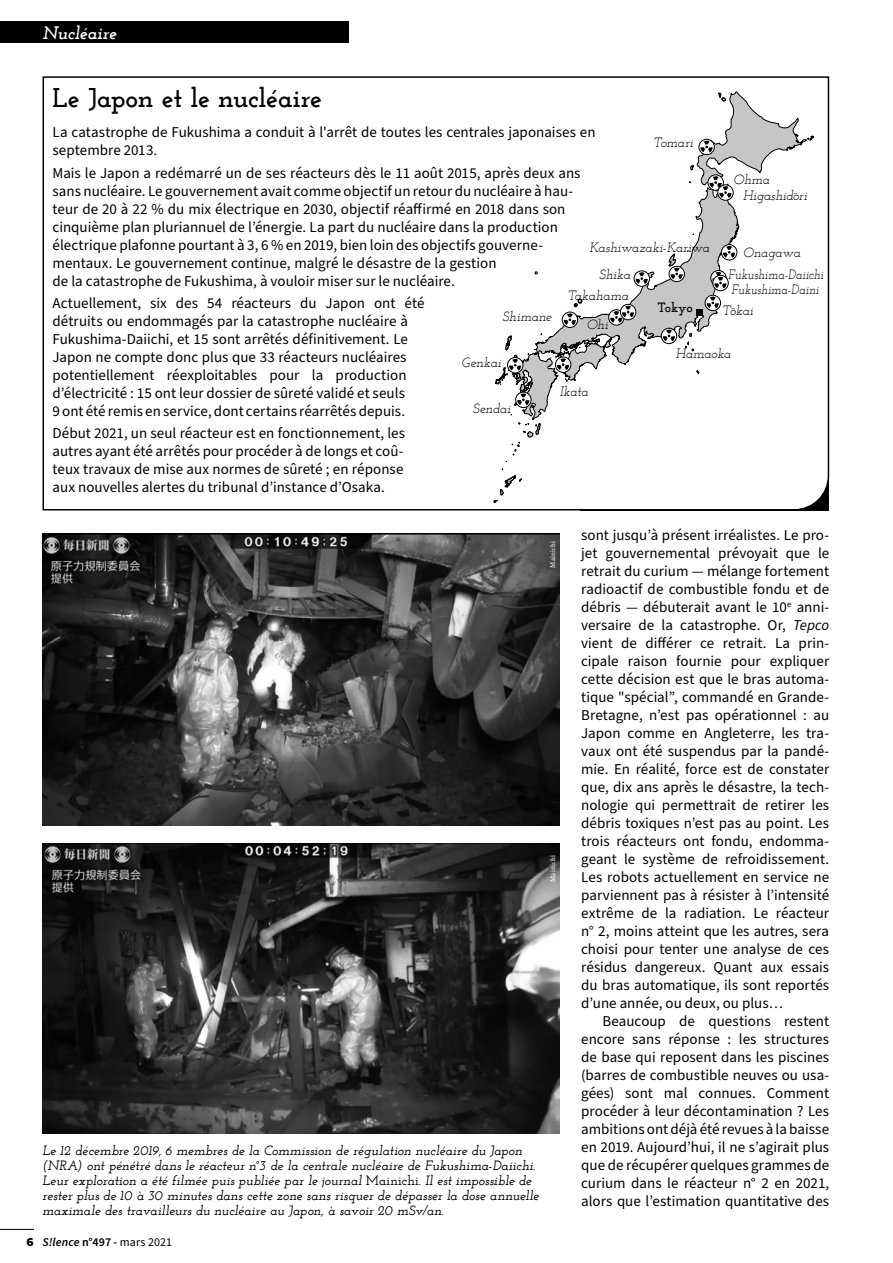
<style>
.page{position:relative;width:893px;height:1263px;background:#fff}
.page>*{position:absolute;margin:0;border:0;box-sizing:border-box;transform-origin:0 0}
.Titre_encart{font:700 27px "Josefin Slab";letter-spacing:-.015em;color:#000}
.SurTitre_rubrique_no{font:italic 700 18px "Josefin Slab";letter-spacing:-.01em;color:#fff}
.Texte{font:15px/18px "Source Sans Pro";letter-spacing:.005em;color:#000;text-align:justify}
.Texte_ss_grille{font:15px/18px "Source Sans Pro";color:#000}
.Légende_article{font:italic 600 13.5px/15px "Josefin Slab";letter-spacing:-.005em;color:#000}
.Légende_article-2{font:italic 13.5px "Josefin Slab";letter-spacing:.005em;color:#000}
.Légende_article-3{font:italic 13.5px "Josefin Slab";letter-spacing:.005em;color:#000;scale:.9 1}
.Légende_article-4{font:italic 13.5px "Josefin Slab";letter-spacing:-.015em;color:#000}
.Légende_article-5{font:700 13.5px "Josefin Slab";letter-spacing:-.005em;color:#000}
.t1{font:12px "Source Sans Pro";letter-spacing:.01em;color:#000}
.D_R__blanc{font:7.5px "Kinesis Pro 3";letter-spacing:.035em;color:#fff}
.s1{font-style:normal}
.s2{font-weight:700;font-size:15px}
.s3{font-weight:600;font-style:italic}
.s4{font-weight:600}
.s5{font-style:italic}
</style>
<div class="page">
<hr style="left:0;top:1229px;width:34px;height:1px;background:#000">
<div style="left:0;top:21px;width:349px;height:22px;background:#000"></div>
<svg style="left:42px;top:76px;width:788px;height:435px"></svg>
<img style="left:43px;top:533px;width:517px;height:293px">
<img style="left:43px;top:843px;width:517px;height:291px">
<svg style="left:493px;top:91px;width:322px;height:413px"></svg>
<p class="SurTitre_rubrique_no" style="left:43px;top:22px;width:76px">Nucléaire</p>
<p class="Titre_encart" style="left:53px;top:81px;width:271px">Le Japon et le nucléaire</p>
<p class="Texte_ss_grille" style="left:53px;top:124px;width:545px">La catastrophe de Fukushima a conduit à l'arrêt de toutes les centrales japonaises en septembre 2013.</p>
<p class="Texte_ss_grille" style="left:53px;top:164px;width:529px">Mais le Japon a redémarré un de ses réacteurs dès le 11 août 2015, après deux ans sans nucléaire. Le gouvernement avait comme objectif un retour du nucléaire à hau&shy;teur de 20 à 22 % du mix électrique en 2030, objectif réaffirmé en 2018 dans son cinquième plan pluriannuel de l’énergie. La part du nucléaire dans la production électrique plafonne pourtant à 3, 6 % en 2019, bien loin des objectifs gouverne&shy;mentaux. Le gouvernement continue, malgré le désastre de la gestion<br>de la catastrophe de Fukushima, à vouloir miser sur le nucléaire.</p>
<p class="Texte_ss_grille" style="left:53px;top:294px;width:373px">Actuellement, six des 54 réacteurs du Japon ont été détruits ou endommagés par la catastrophe nucléaire à Fukushima-Daiichi, et 15 sont arrêtés définitivement. Le Japon ne compte donc plus que 33 réacteurs nucléaires potentiellement réexploitables pour la production d’électricité : 15 ont leur dossier de sûreté validé et seuls<br>9 ont été remis en service, dont certains réarrêtés depuis.</p>
<p class="Texte_ss_grille" style="left:53px;top:425px;width:354px;text-align:justify">Début 2021, un seul réacteur est en fonctionnement, les autres ayant été arrêtés pour procéder à de longs et coû&shy;teux travaux de mise aux normes de sûreté ; en réponse aux nouvelles alertes du tribunal d’instance d’Osaka.</p>
<p class="Légende_article-2" style="left:653px;top:135px;width:42px">Tomari</p>
<p class="Légende_article-2" style="left:733px;top:172px;width:38px">Ohma</p>
<p class="Légende_article-2" style="left:743px;top:188px;width:66px">Higashid¯ori</p>
<p class="Légende_article-2" style="left:589px;top:239px;width:122px">Kashiwazaki-Kariwa</p>
<p class="Légende_article-4" style="left:743px;top:244px;width:59px">Onagawa</p>
<p class="Légende_article-2" style="left:599px;top:267px;width:33px">Shika</p>
<p class="Légende_article-3" style="left:728px;top:267px;width:108px">Fukushima-Daiichi</p>
<p class="Légende_article-3" style="left:731px;top:281px;width:99px">Fukushima-Daini</p>
<p class="Légende_article-2" style="left:567px;top:287px;width:63px">Takahama</p>
<p class="Légende_article-5" style="left:657px;top:300px;width:37px">Tokyo</p>
<p class="Légende_article-2" style="left:722px;top:303px;width:33px">T¯okai</p>
<p class="Légende_article-2" style="left:676px;top:346px;width:57px">Hamaoka</p>
<p class="Légende_article-2" style="left:503px;top:308px;width:51px">Shimane</p>
<p class="Légende_article-2" style="left:587px;top:317px;width:23px">Ohi</p>
<p class="Légende_article-2" style="left:462px;top:354px;width:41px">Genkai</p>
<p class="Légende_article-2" style="left:560px;top:384px;width:30px">Ikata</p>
<p class="Légende_article-2" style="left:473px;top:401px;width:39px">Sendai</p>
<p class="D_R__blanc" style="left:549px;top:568px;width:29px;rotate:-90deg">Mainichi</p>
<p class="D_R__blanc" style="left:549px;top:882px;width:29px;rotate:-90deg">Mainichi</p>
<p class="Légende_article" style="left:43px;top:1143px;width:498px">Le 12 décembre 2019, 6 membres de la Commission de régulation nucléaire du Japon (NRA) ont pénétré dans le réacteur n°3 de la centrale nucléaire de Fukushima-Daiichi.<br>Leur exploration a été filmée puis publiée par le journal <span class="s1">Mainichi</span>. Il est impossible de rester plus de 10 à 30 minutes dans cette zone sans risquer de dépasser la dose annuelle maximale des travailleurs du nucléaire au Japon, à savoir 20 mSv/an.</p>
<p class="t1" style="left:26px;top:1234px;width:147px"><span class="s2">6</span> <span class="s3">S!lence</span> <span class="s4">n°497 -</span> mars 2021</p>
<p class="Texte" style="left:581px;top:527px;width:250px">sont jusqu’à présent irréalistes. Le pro&shy;jet gouvernemental prévoyait que le retrait du curium — mélange fortement radioactif de combustible fondu et de débris — débuterait avant le 10<sup>e</sup> anni&shy;versaire de la catastrophe. Or, <span class="s5">Tepco </span>vient de différer ce retrait. La prin&shy;cipale raison fournie pour expliquer cette décision est que le bras automa&shy;tique "spécial”, commandé en Grande-Bretagne, n’est pas opérationnel : au Japon comme en Angleterre, les tra&shy;vaux ont été suspendus par la pandé&shy;mie. En réalité, force est de constater que, dix ans après le désastre, la tech&shy;nologie qui permettrait de retirer les débris toxiques n’est pas au point. Les trois réacteurs ont fondu, endomma&shy;geant le système de refroidissement.<br>Les robots actuellement en service ne parviennent pas à résister à l’intensité extrême de la radiation. Le réacteur n° 2, moins atteint que les autres, sera choisi pour tenter une analyse de ces résidus dangereux. Quant aux essais du bras automatique, ils sont reportés d’une année, ou deux, ou plus…</p>
<p class="Texte" style="left:581px;top:1013px;width:250px;text-indent:21px">Beaucoup de questions restent encore sans réponse : les structures de base qui reposent dans les piscines (barres de combustible neuves ou usa&shy;gées) sont mal connues. Comment procéder à leur décontamination ? Les ambitions ont déjà été revues à la baisse en 2019. Aujourd’hui, il ne s’agirait plus que de récupérer quelques grammes de curium dans le réacteur n° 2 en 2021, alors que l’estimation quantitative des</p>
</div>
